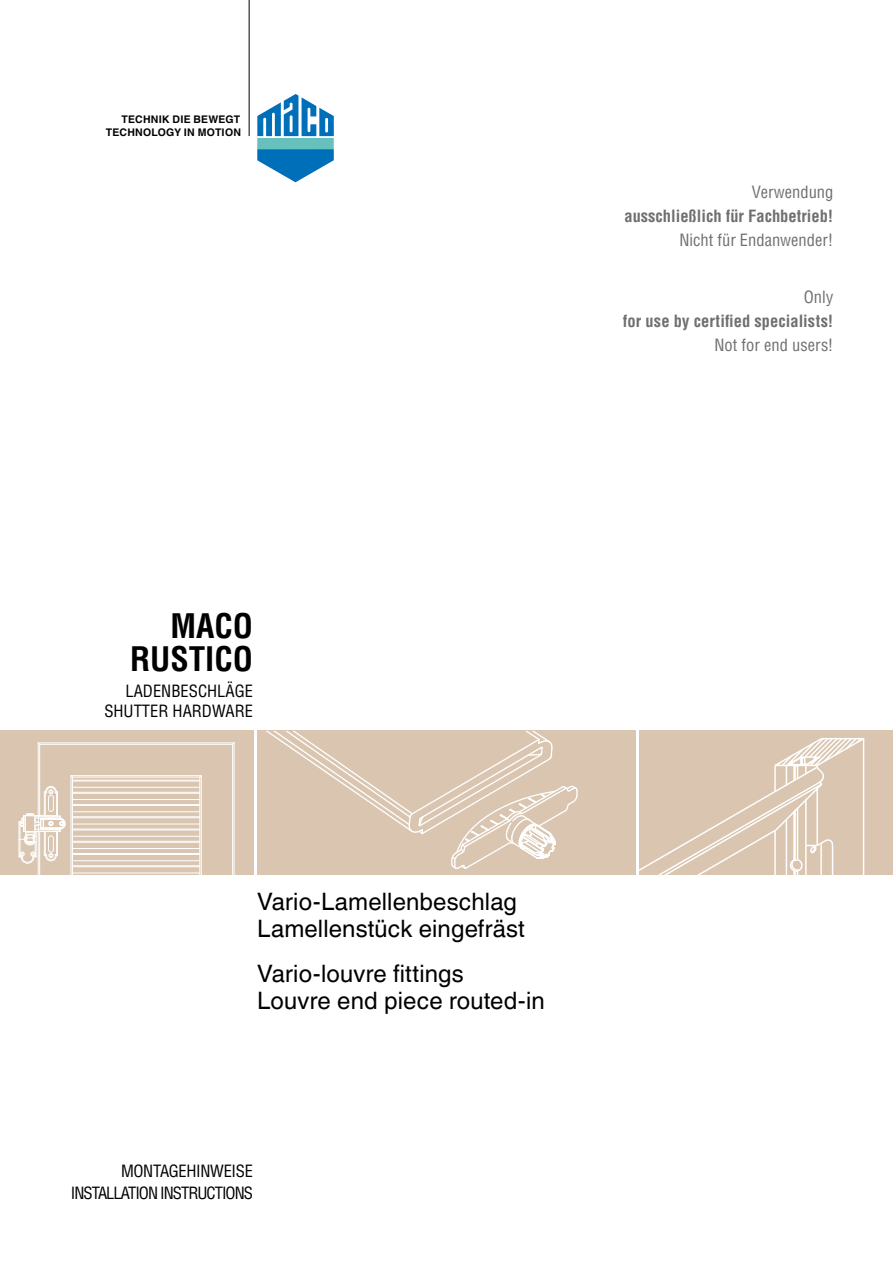
<style>
.page{position:relative;width:893px;height:1263px;background:#fff}
.page>*{position:absolute;margin:0;border:0;box-sizing:border-box;transform-origin:0 0}
.t1{font:700 condensed 33px/33px "MACO Helvetica";color:#000;text-align:right}
.t2{font:24px/27px "Helvetica Linotype";letter-spacing:.005em;color:#000}
.t3{font:700 condensed 16.5px "MACO Helvetica";color:#706f6f}
.t4{font:condensed 16.5px "MACO Helvetica";color:#706f6f}
.t5{font:condensed 16.5px "MACO Helvetica";color:#000}
.t6{font:condensed 16.5px "MACO Helvetica";letter-spacing:-.06em;color:#000}
.t7{font:condensed 16.5px "MACO Helvetica";letter-spacing:-.02em;color:#000}
.t8{font:700 10.5px "Helvetica Linotype";letter-spacing:.02em;color:#000}
</style>
<div class="page">
<hr style="left:249px;top:0;width:1px;height:136px;background:#000">
<div style="left:257px;top:138px;width:77px;height:11px;background:#66c1be"></div>
<svg style="left:257px;top:149px;width:77px;height:33px"></svg>
<svg style="left:257px;top:94px;width:77px;height:42px"></svg>
<div style="left:257px;top:730px;width:379px;height:145px;background:#d9c5b0"></div>
<div style="left:640px;top:730px;width:253px;height:145px;background:#d9c5b0"></div>
<svg style="left:640px;top:738px;width:225px;height:137px"></svg>
<div style="left:0;top:730px;width:253px;height:145px;background:#d9c5b0"></div>
<hr style="left:72px;top:865px;width:128px;height:1px;background:#fff">
<hr style="left:72px;top:853px;width:128px;height:1px;background:#fff">
<hr style="left:72px;top:841px;width:128px;height:1px;background:#fff">
<hr style="left:72px;top:829px;width:128px;height:1px;background:#fff">
<hr style="left:72px;top:816px;width:128px;height:1px;background:#fff">
<hr style="left:72px;top:804px;width:128px;height:1px;background:#fff">
<hr style="left:72px;top:792px;width:128px;height:1px;background:#fff">
<hr style="left:72px;top:780px;width:128px;height:1px;background:#fff">
<hr style="left:232px;top:744px;width:1px;height:131px;background:#fff">
<hr style="left:40px;top:744px;width:193px;height:1px;background:#fff">
<hr style="left:201px;top:776px;width:1px;height:99px;background:#fff">
<hr style="left:71px;top:775px;width:130px;height:1px;background:#fff">
<hr style="left:71px;top:776px;width:1px;height:99px;background:#fff">
<hr style="left:38px;top:742px;width:196px;height:1px;background:#fff">
<hr style="left:72px;top:777px;width:128px;height:1px;background:#fff">
<hr style="left:234px;top:743px;width:1px;height:132px;background:#fff">
<hr style="left:199px;top:777px;width:1px;height:98px;background:#fff">
<hr style="left:72px;top:777px;width:1px;height:98px;background:#fff">
<hr style="left:38px;top:743px;width:1px;height:73px;background:#fff">
<hr style="left:38px;top:831px;width:1px;height:44px;background:#fff">
<hr style="left:72px;top:872px;width:128px;height:1px;background:#fff">
<hr style="left:72px;top:860px;width:128px;height:1px;background:#fff">
<hr style="left:72px;top:848px;width:128px;height:1px;background:#fff">
<hr style="left:72px;top:836px;width:128px;height:1px;background:#fff">
<hr style="left:72px;top:824px;width:128px;height:1px;background:#fff">
<hr style="left:72px;top:811px;width:128px;height:1px;background:#fff">
<hr style="left:72px;top:799px;width:128px;height:1px;background:#fff">
<hr style="left:72px;top:787px;width:128px;height:1px;background:#fff">
<hr style="left:72px;top:866px;width:128px;height:1px;background:#fff">
<hr style="left:72px;top:854px;width:128px;height:1px;background:#fff">
<hr style="left:72px;top:842px;width:128px;height:1px;background:#fff">
<hr style="left:72px;top:830px;width:128px;height:1px;background:#fff">
<hr style="left:72px;top:817px;width:128px;height:1px;background:#fff">
<hr style="left:72px;top:805px;width:128px;height:1px;background:#fff">
<hr style="left:72px;top:793px;width:128px;height:1px;background:#fff">
<hr style="left:72px;top:781px;width:128px;height:1px;background:#fff">
<svg style="left:18px;top:786px;width:48px;height:78px"></svg>
<hr style="left:39px;top:744px;width:1px;height:72px;background:#fff">
<hr style="left:39px;top:831px;width:1px;height:44px;background:#fff">
<svg style="left:266px;top:731px;width:312px;height:138px"></svg>
<p class="t8" style="left:122px;top:113px;width:120px">TECHNIK DIE BEWEGT</p>
<p class="t8" style="left:106px;top:126px;width:137px">TECHNOLOGY IN MOTION</p>
<p class="t4" style="left:752px;top:182px;width:83px">Verwendung</p>
<p class="t3" style="left:624px;top:205px;width:210px">ausschließlich für Fachbetrieb!</p>
<p class="t4" style="left:679px;top:230px;width:155px">Nicht für Endanwender!</p>
<p class="t4" style="left:804px;top:287px;width:31px">Only</p>
<p class="t3" style="left:623px;top:310px;width:212px">for use by certified specialists!</p>
<p class="t4" style="left:714px;top:335px;width:121px">Not for end users!</p>
<h1 class="t1" style="left:130px;top:608px;width:124px">MACO<br>RUSTICO</h1>
<p class="t5" style="left:126px;top:680px;width:129px">LADENBESCHLÄGE</p>
<p class="t5" style="left:104px;top:700px;width:150px">SHUTTER HARDWARE</p>
<p class="t2" style="left:257px;top:888px;width:269px">Vario-Lamellenbeschlag<br>Lamellenstück eingefräst</p>
<p class="t2" style="left:257px;top:960px;width:289px">Vario-louvre fittings<br>Louvre end piece routed-in</p>
<p class="t7" style="left:121px;top:1161px;width:133px">MONTAGEHINWEISE</p>
<p class="t6" style="left:71px;top:1182px;width:184px">INSTALLATION INSTRUCTIONS</p>
</div>
